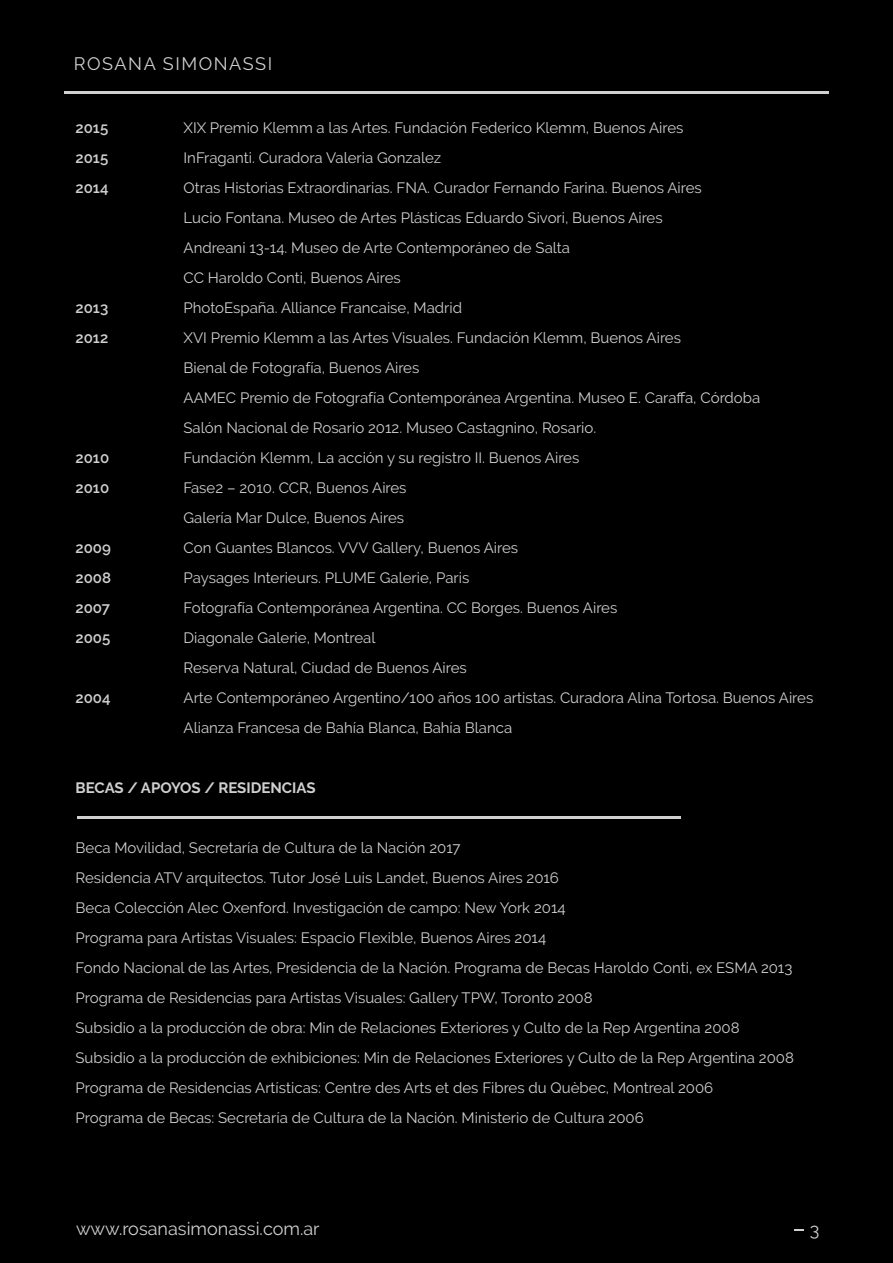
<style>
.page{position:relative;width:893px;height:1263px;background:#000}
.page>*{position:absolute;margin:0;border:0;box-sizing:border-box;transform-origin:0 0}
.t1{font:18px "Raleway";color:#d0d0d0}
.t2{font:18px "Raleway";letter-spacing:.085em;color:#d0d0d0}
.t3{font:15px/30px "Raleway";color:#d0d0d0}
.t4{font:600 15px "Raleway";color:#d0d0d0}
.t5{font:700 15px "Raleway";color:#d0d0d0}
</style>
<div class="page">
<hr style="left:64px;top:91px;width:765px;height:2px;background:#d0d0cf">
<hr style="left:77px;top:816px;width:603px;height:2px;background:#d0d0cf">
<p class="t2" style="left:74px;top:53px;width:200px">ROSANA SIMONASSI</p>
<p class="t4" style="left:76px;top:119px;width:34px">2015</p>
<p class="t3" style="left:184px;top:112px;width:501px">XIX Premio Klemm a las Artes. Fundación Federico Klemm, Buenos Aires</p>
<p class="t4" style="left:76px;top:149px;width:34px">2015</p>
<p class="t3" style="left:184px;top:142px;width:259px">InFraganti. Curadora Valeria Gonzalez</p>
<p class="t4" style="left:76px;top:179px;width:34px">2014</p>
<p class="t3" style="left:184px;top:172px;width:520px">Otras Historias Extraordinarias. FNA. Curador Fernando Farina. Buenos Aires Lucio Fontana. Museo de Artes Plásticas Eduardo Sivori, Buenos Aires Andreani 13-14. Museo de Arte Contemporáneo de Salta<br>CC Haroldo Conti, Buenos Aires</p>
<p class="t4" style="left:76px;top:299px;width:34px">2013</p>
<p class="t3" style="left:184px;top:292px;width:280px">PhotoEspaña. Alliance Francaise, Madrid</p>
<p class="t4" style="left:76px;top:329px;width:34px">2012</p>
<p class="t3" style="left:184px;top:322px;width:578px">XVI Premio Klemm a las Artes Visuales. Fundación Klemm, Buenos Aires<br>Bienal de Fotografía, Buenos Aires<br>AAMEC Premio de Fotografía Contemporánea Argentina. Museo E. Caraffa, Córdoba Salón Nacional de Rosario 2012. Museo Castagnino, Rosario.</p>
<p class="t4" style="left:76px;top:449px;width:35px">2010</p>
<p class="t3" style="left:184px;top:442px;width:397px">Fundación Klemm, La acción y su registro II. Buenos Aires</p>
<p class="t4" style="left:76px;top:479px;width:35px">2010</p>
<p class="t3" style="left:184px;top:472px;width:225px">Fase2 – 2010. CCR, Buenos Aires<br>Galería Mar Dulce, Buenos Aires</p>
<p class="t4" style="left:76px;top:539px;width:37px">2009</p>
<p class="t3" style="left:184px;top:532px;width:336px">Con Guantes Blancos. VVV Gallery, Buenos Aires</p>
<p class="t4" style="left:76px;top:569px;width:37px">2008</p>
<p class="t3" style="left:184px;top:562px;width:287px">Paysages Interieurs. PLUME Galerie, Paris</p>
<p class="t4" style="left:76px;top:599px;width:36px">2007</p>
<p class="t3" style="left:184px;top:592px;width:435px">Fotografía Contemporánea Argentina. CC Borges. Buenos Aires</p>
<p class="t4" style="left:76px;top:629px;width:36px">2005</p>
<p class="t3" style="left:184px;top:622px;width:285px">Diagonale Galerie, Montreal<br>Reserva Natural, Ciudad de Buenos Aires</p>
<p class="t4" style="left:76px;top:689px;width:37px">2004</p>
<p class="t3" style="left:184px;top:682px;width:631px">Arte Contemporáneo Argentino/100 años 100 artistas. Curadora Alina Tortosa. Buenos Aires<br>Alianza Francesa de Bahía Blanca, Bahía Blanca</p>
<p class="t5" style="left:76px;top:779px;width:242px">BECAS / APOYOS / RESIDENCIAS</p>
<p class="t3" style="left:76px;top:832px;width:720px">Beca Movilidad, Secretaría de Cultura de la Nación 2017<br>Residencia ATV arquitectos. Tutor José Luis Landet, Buenos Aires 2016<br>Beca Colección Alec Oxenford. Investigación de campo: New York 2014<br>Programa para Artistas Visuales: Espacio Flexible, Buenos Aires 2014<br>Fondo Nacional de las Artes, Presidencia de la Nación. Programa de Becas Haroldo Conti, ex ESMA 2013<br>Programa de Residencias para Artistas Visuales: Gallery TPW, Toronto 2008<br>Subsidio a la producción de obra: Min de Relaciones Exteriores y Culto de la Rep Argentina 2008<br>Subsidio a la producción de exhibiciones: Min de Relaciones Exteriores y Culto de la Rep Argentina 2008<br>Programa de Residencias Artísticas: Centre des Arts et des Fibres du Quèbec, Montreal 2006<br>Programa de Becas: Secretaría de Cultura de la Nación. Ministerio de Cultura 2006</p>
<p class="t1" style="left:76px;top:1218px;width:245px">www.rosanasimonassi.com.ar</p>
<p class="t1" style="left:810px;top:1219px;width:11px">3</p>
</div>
